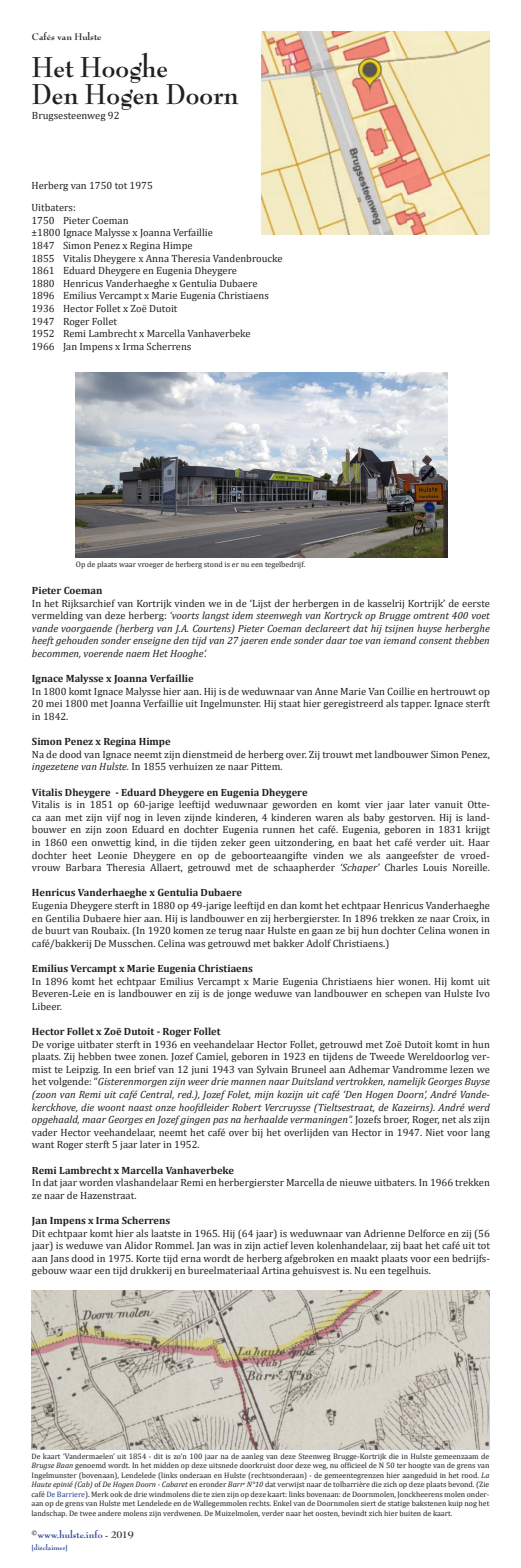
<style>
.page{position:relative;width:521px;height:1568px;background:#fff}
.page>*{position:absolute;margin:0;border:0;box-sizing:border-box;transform-origin:0 0}
.t1{font:700 31.5px/26.2px "Bernhard Modern Std";color:#231f20;scale:.9 1}
.t2{font:10.5px/12.6px "Cambria";color:#231f20;text-align:justify}
.t3{font:italic 10.5px/12.6px "Cambria";color:#231f20;text-align:justify}
.t4{font:700 10.5px "Cambria";color:#231f20}
.t5{font:700 10.5px "Bernhard Modern Std";color:#253f8e}
.t6{font:700 10.5px "Bernhard Modern Std";color:#231f20}
.t7{font:7.88px/9.5px "Cambria";color:#231f20;text-align:justify}
.t8{font:700 7.88px "Bernhard Modern Std";color:#253f8e}
.s1{font-style:normal}
.s2{font-style:italic}
.s3{color:#253f8e}
.s4{color:#231f20}
</style>
<div class="page">
<img style="left:261px;top:32px;width:228px;height:203px">
<img style="left:75px;top:373px;width:372px;height:184px">
<img style="left:32px;top:1290px;width:458px;height:159px">
<p class="t6" style="left:32px;top:31px;width:71px">Cafés van Hulste</p>
<h1 class="t1" style="left:32px;top:55px;width:231px">Het Hooghe<br>Den Hogen Doorn</h1>
<p class="t2" style="left:32px;top:109px;width:89px">Brugsesteenweg 92</p>
<p class="t2" style="left:32px;top:179px;width:123px">Herberg van 1750 tot 1975</p>
<p class="t2" style="left:31px;top:201px;width:253px;text-align:left">Uitbaters:<br>1750 Pieter Coeman<br>±1800 Ignace Malysse x Joanna Verfaillie<br>1847 Simon Penez x Regina Himpe<br>1855 Vitalis Dheygere x Anna Theresia Vandenbroucke 1861 Eduard Dheygere en Eugenia Dheygere<br>1880 Henricus Vanderhaeghe x Gentulia Dubaere 1896 Emilius Vercampt x Marie Eugenia Christiaens 1936 Hector Follet x Zoë Dutoit<br>1947 Roger Follet<br>1952 Remi Lambrecht x Marcella Vanhaverbeke<br>1966 Jan Impens x Irma Scherrens</p>
<p class="t7" style="left:76px;top:559px;width:231px">Op de plaats waar vroeger de herberg stond is er nu een tegelbedrijf.</p>
<p class="t4" style="left:32px;top:583px;width:72px">Pieter Coeman</p>
<p class="t3" style="left:32px;top:596px;width:459px"><span class="s1">In het Rijksarchief van Kortrijk vinden we in de ‘Lijst der herbergen in de kasselrij Kortrijk’ de eerste vermelding van deze herberg:</span> ‘voorts langst idem steenwegh van Kortryck op Brugge omtrent 400 voet vande voorgaende (herberg van J.A. Courtens) Pieter Coeman declareert dat hij tsijnen huyse herberghe heeft gehouden sonder enseigne den tijd van 27 jaeren ende sonder daar toe van iemand consent thebben becommen, voerende naem Het Hooghe’.</p>
<p class="t4" style="left:32px;top:671px;width:163px">Ignace Malysse x Joanna Verfaillie</p>
<p class="t2" style="left:32px;top:685px;width:459px">In 1800 komt Ignace Malysse hier aan. Hij is de weduwnaar van Anne Marie Van Coillie en hertrouwt op 20 mei 1800 met Joanna Verfaillie uit Ingelmunster. Hij staat hier geregistreerd als tapper. Ignace sterft in 1842.</p>
<p class="t4" style="left:32px;top:734px;width:140px">Simon Penez x Regina Himpe</p>
<p class="t2" style="left:32px;top:748px;width:459px">Na de dood van Ignace neemt zijn dienstmeid de herberg over. Zij trouwt met landbouwer Simon Penez, <span class="s2">ingezetene van Hulste.</span> In 1855 verhuizen ze naar Pittem.</p>
<p class="t4" style="left:32px;top:784px;width:277px">Vitalis Dheygere - Eduard Dheygere en Eugenia Dheygere</p>
<p class="t2" style="left:32px;top:798px;width:459px">Vitalis is in 1851 op 60-jarige leeftijd weduwnaar geworden en komt vier jaar later vanuit Otte&shy;ca aan met zijn vijf nog in leven zijnde kinderen, 4 kinderen waren als baby gestorven. Hij is land&shy;bouwer en zijn zoon Eduard en dochter Eugenia runnen het café. Eugenia, geboren in 1831 krijgt in 1860 een onwettig kind, in die tijden zeker geen uitzondering, en baat het café verder uit. Haar dochter heet Leonie Dheygere en op de geboorteaangifte vinden we als aangeefster de vroed&shy;vrouw Barbara Theresia Allaert, getrouwd met de schaapherder <span class="s2">‘Schaper’</span> Charles Louis Noreille.</p>
<p class="t4" style="left:32px;top:885px;width:211px">Henricus Vanderhaeghe x Gentulia Dubaere</p>
<p class="t2" style="left:32px;top:899px;width:459px">Eugenia Dheygere sterft in 1880 op 49-jarige leeftijd en dan komt het echtpaar Henricus Vanderhaeghe en Gentilia Dubaere hier aan. Hij is landbouwer en zij herbergierster. In 1896 trekken ze naar Croix, in de buurt van Roubaix. (In 1920 komen ze terug naar Hulste en gaan ze bij hun dochter Celina wonen in café/bakkerij De Musschen. Celina was getrouwd met bakker Adolf Christiaens.)</p>
<p class="t4" style="left:32px;top:961px;width:223px">Emilius Vercampt x Marie Eugenia Christiaens</p>
<p class="t2" style="left:32px;top:974px;width:459px">In 1896 komt het echtpaar Emilius Vercampt x Marie Eugenia Christiaens hier wonen. Hij komt uit Beveren-Leie en is landbouwer en zij is de jonge weduwe van landbouwer en schepen van Hulste Ivo Libeer.</p>
<p class="t4" style="left:32px;top:1024px;width:190px">Hector Follet x Zoë Dutoit - Roger Follet</p>
<p class="t2" style="left:32px;top:1037px;width:459px">De vorige uitbater sterft in 1936 en veehandelaar Hector Follet, getrouwd met Zoë Dutoit komt in hun plaats. Zij hebben twee zonen. Jozef Camiel, geboren in 1923 en tijdens de Tweede Wereldoorlog ver&shy;mist te Leipzig. In een brief van 12 juni 1943 van Sylvain Bruneel aan Adhemar Vandromme lezen we het volgende: “<span class="s2">Gisterenmorgen zijn weer drie mannen naar Duitsland vertrokken, namelijk Georges Buyse (zoon van Remi uit café Central, red.), Jozef Folet, mijn kozijn uit café ‘Den Hogen Doorn’, André Vande&shy;kerckhove, die woont naast onze hoofdleider Robert Vercruysse (Tieltsestraat, de Kazeirns). André werd opgehaald, maar Georges en Jozef gingen pas na herhaalde vermaningen”.</span> Jozefs broer, Roger, net als zijn vader Hector veehandelaar, neemt het café over bij het overlijden van Hector in 1947. Niet voor lang want Roger sterft 5 jaar later in 1952.</p>
<p class="t4" style="left:32px;top:1162px;width:204px">Remi Lambrecht x Marcella Vanhaverbeke</p>
<p class="t2" style="left:32px;top:1176px;width:459px">In dat jaar worden vlashandelaar Remi en herbergierster Marcella de nieuwe uitbaters. In 1966 trekken ze naar de Hazenstraat.</p>
<p class="t4" style="left:32px;top:1213px;width:140px">Jan Impens x Irma Scherrens</p>
<p class="t2" style="left:32px;top:1226px;width:459px">Dit echtpaar komt hier als laatste in 1965. Hij (64 jaar) is weduwnaar van Adrienne Delforce en zij (56 jaar) is weduwe van Alidor Rommel. Jan was in zijn actief leven kolenhandelaar, zij baat het café uit tot aan Jans dood in 1975. Korte tijd erna wordt de herberg afgebroken en maakt plaats voor een bedrijfs&shy;gebouw waar een tijd drukkerij en bureelmateriaal Artina gehuisvest is. Nu een tegelhuis.</p>
<p class="t7" style="left:32px;top:1451px;width:459px">De kaart ‘Vandermaelen’ uit 1854 - dit is zo’n 100 jaar na de aanleg van deze Steenweg Brugge-Kortrijk die in Hulste gemeenzaam de <span class="s2">Brugse Baan</span> genoemd wordt. In het midden op deze uitsnede doorkruist door deze weg, nu officieel de N 50 ter hoogte van de grens van Ingelmunster (bovenaan), Lendelede (links onderaan en Hulste (rechtsonderaan) - de gemeentegrenzen hier aangeduid in het rood. <span class="s2">La Haute epinié (Cab)</span> of <span class="s2">De Hogen Doorn - Cabaret</span> en eronder <span class="s2">Barr</span><sup>e</sup> <span class="s2">N°10</span> dat verwijst naar de tolbarrière die zich op deze plaats bevond. (Zie café <span class="s3">De Barriere</span>). Merk ook de drie windmolens die te zien zijn op deze kaart: links bovenaan: de Doornmolen, Jonckheerens molen onder&shy;aan op de grens van Hulste met Lendelede en de Wallegemmolen rechts. Enkel van de Doornmolen siert de statige bakstenen kuip nog het landschap. De twee andere molens zijn verdwenen. De Muizelmolen, verder naar het oosten, bevindt zich hier buiten de kaart.</p>
<p class="t5" style="left:32px;top:1529px;width:104px"><span class="s4">©</span>www.hulste.info <span class="s4">- 2019</span></p>
<p class="t8" style="left:32px;top:1543px;width:38px">[disclaimer]</p>
</div>
